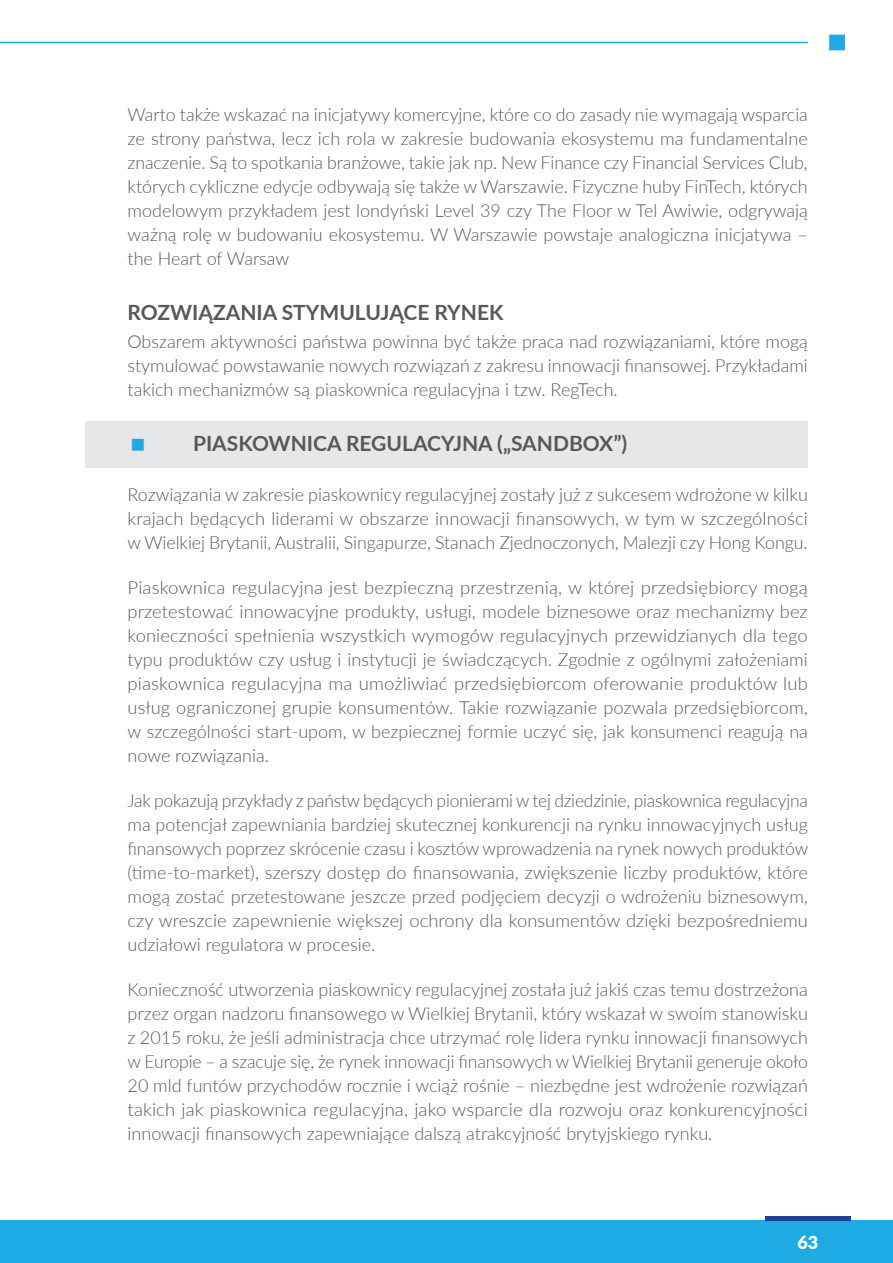
<style>
.page{position:relative;width:893px;height:1263px;background:#fff}
.page>*{position:absolute;margin:0;border:0;box-sizing:border-box;transform-origin:0 0}
.t1{font:700 21px "Lato";color:#57585a}
.t2{font:300 18px/24px "Lato";color:#57585a;text-align:justify}
.t3{font:900 18px "Lato";color:#fff}
</style>
<div class="page">
<div style="left:0;top:1220px;width:893px;height:43px;background:#1eaae2"></div>
<hr style="left:765px;top:1216px;width:85px;height:4px;background:#1a458d">
<div style="left:829px;top:35px;width:16px;height:15px;background:#1eaae2"></div>
<hr style="left:0;top:42px;width:808px;height:1px;background:#1eaae2">
<div style="left:85px;top:421px;width:723px;height:47px;background:#e6e7e9"></div>
<p class="t2" style="left:128px;top:102px;width:682px">Warto także wskazać na inicjatywy komercyjne, które co do zasady nie wymagają wsparcia ze strony państwa, lecz ich rola w zakresie budowania ekosystemu ma fundamentalne znaczenie. Są to spotkania branżowe, takie jak np. New Finance czy Financial Services Club, których cykliczne edycje odbywają się także w Warszawie. Fizyczne huby FinTech, których modelowym przykładem jest londyński Level 39 czy The Floor w Tel Awiwie, odgrywają ważną rolę w budowaniu ekosystemu. W Warszawie powstaje analogiczna inicjatywa – the Heart of Warsaw</p>
<p class="t1" style="left:128px;top:297px;width:377px">ROZWIĄZANIA STYMULUJĄCE RYNEK</p>
<p class="t2" style="left:128px;top:329px;width:682px">Obszarem aktywności państwa powinna być także praca nad rozwiązaniami, które mogą stymulować powstawanie nowych rozwiązań z zakresu innowacji finansowej. Przykładami takich mechanizmów są piaskownica regulacyjna i tzw. RegTech.</p>
<p class="t1" style="left:193px;top:428px;width:436px">PIASKOWNICA REGULACYJNA („SANDBOX”)</p>
<p class="t2" style="left:128px;top:481px;width:682px">Rozwiązania w zakresie piaskownicy regulacyjnej zostały już z sukcesem wdrożone w kilku krajach będących liderami w obszarze innowacji finansowych, w tym w szczególności w Wielkiej Brytanii, Australii, Singapurze, Stanach Zjednoczonych, Malezji czy Hong Kongu.</p>
<p class="t2" style="left:128px;top:575px;width:682px">Piaskownica regulacyjna jest bezpieczną przestrzenią, w której przedsiębiorcy mogą przetestować innowacyjne produkty, usługi, modele biznesowe oraz mechanizmy bez konieczności spełnienia wszystkich wymogów regulacyjnych przewidzianych dla tego typu produktów czy usług i instytucji je świadczących. Zgodnie z ogólnymi założeniami piaskownica regulacyjna ma umożliwiać przedsiębiorcom oferowanie produktów lub usług ograniczonej grupie konsumentów. Takie rozwiązanie pozwala przedsiębiorcom, w szczególności start-upom, w bezpiecznej formie uczyć się, jak konsumenci reagują na nowe rozwiązania.</p>
<p class="t2" style="left:128px;top:788px;width:682px">Jak pokazują przykłady z państw będących pionierami w tej dziedzinie, piaskownica regulacyjna ma potencjał zapewniania bardziej skutecznej konkurencji na rynku innowacyjnych usług finansowych poprzez skrócenie czasu i kosztów wprowadzenia na rynek nowych produktów (time-to-market), szerszy dostęp do finansowania, zwiększenie liczby produktów, które mogą zostać przetestowane jeszcze przed podjęciem decyzji o wdrożeniu biznesowym, czy wreszcie zapewnienie większej ochrony dla konsumentów dzięki bezpośredniemu udziałowi regulatora w procesie.</p>
<p class="t2" style="left:128px;top:977px;width:682px">Konieczność utworzenia piaskownicy regulacyjnej została już jakiś czas temu dostrzeżona przez organ nadzoru finansowego w Wielkiej Brytanii, który wskazał w swoim stanowisku z 2015 roku, że jeśli administracja chce utrzymać rolę lidera rynku innowacji finansowych w Europie – a szacuje się, że rynek innowacji finansowych w Wielkiej Brytanii generuje około 20 mld funtów przychodów rocznie i wciąż rośnie – niezbędne jest wdrożenie rozwiązań takich jak piaskownica regulacyjna, jako wsparcie dla rozwoju oraz konkurencyjności innowacji finansowych zapewniające dalszą atrakcyjność brytyjskiego rynku.</p>
<p class="t3" style="left:797px;top:1229px;width:22px">63</p>
</div>
